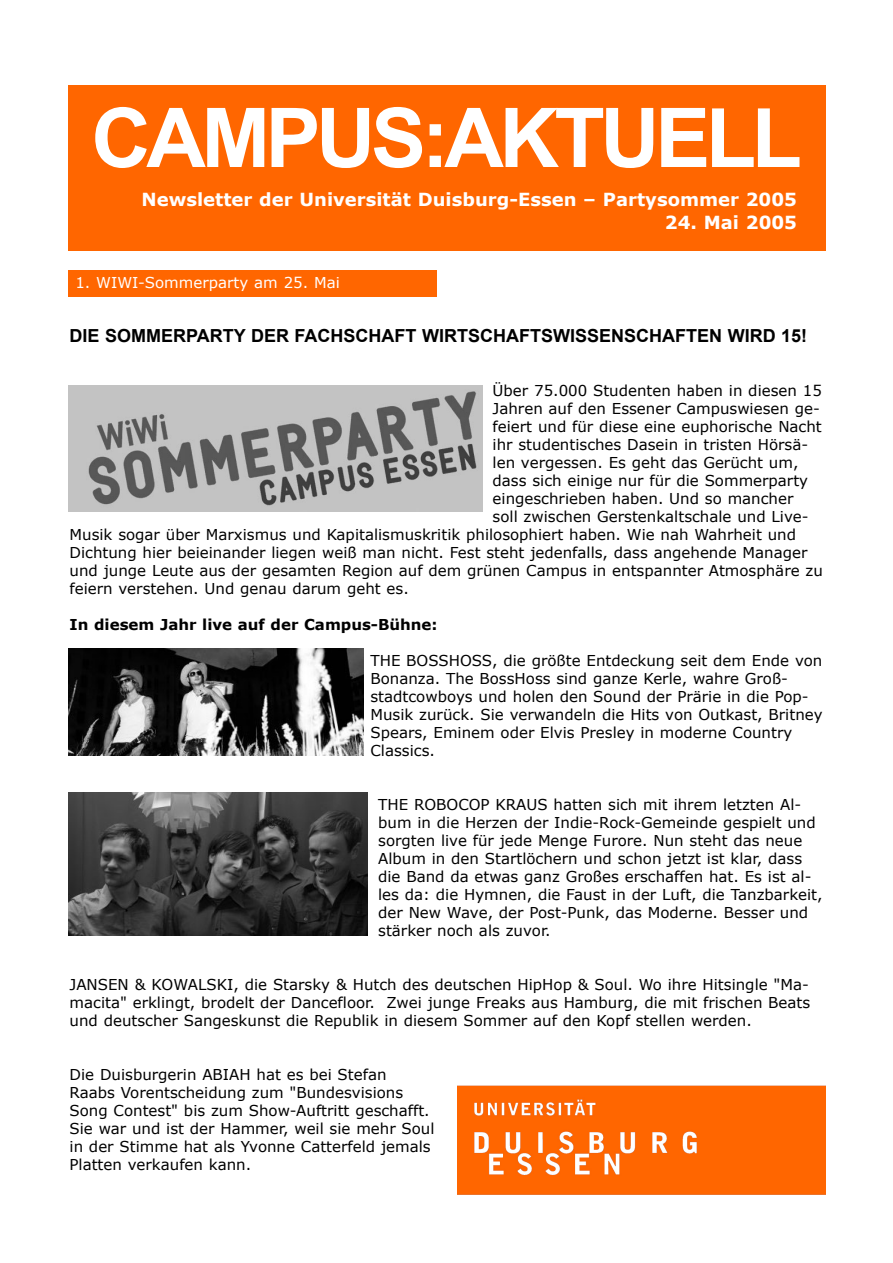
<style>
.page{position:relative;width:893px;height:1263px;background:#fff}
.page>*{position:absolute;margin:0;border:0;box-sizing:border-box;transform-origin:0 0}
.t1{font:700 82.5px "Arial";letter-spacing:-.055em;color:#fff}
.t2{font:700 18px "Verdana";color:#fff}
.t3{font:700 18px "Arial";color:#000}
.t4{font:15px/18px "Verdana";color:#000}
.t5{font:700 15px "Verdana";color:#000}
.t6{font:15px "Verdana";color:#fff}
</style>
<div class="page">
<div style="left:68px;top:85px;width:757px;height:166px;background:#f60"></div>
<div style="left:68px;top:270px;width:368px;height:27px;background:#f60"></div>
<img style="left:68px;top:386px;width:414px;height:126px">
<img style="left:68px;top:648px;width:295px;height:108px">
<img style="left:68px;top:792px;width:299px;height:144px">
<img style="left:457px;top:1085px;width:368px;height:110px">
<h1 class="t1" style="left:91px;top:92px;width:712px">CAMPUS:AKTUELL</h1>
<p class="t2" style="left:141px;top:188px;width:657px">Newsletter der Universität Duisburg-Essen – Partysommer 2005</p>
<p class="t2" style="left:665px;top:211px;width:134px">24. Mai 2005</p>
<p class="t6" style="left:75px;top:273px;width:266px">1. WIWI-Sommerparty am 25. Mai</p>
<p class="t3" style="left:70px;top:326px;width:739px">DIE SOMMERPARTY DER FACHSCHAFT WIRTSCHAFTSWISSENSCHAFTEN WIRD 15!</p>
<p class="t4" style="left:492px;top:381px;width:331px">Über 75.000 Studenten haben in diesen 15</p>
<p class="t4" style="left:492px;top:399px;width:329px">Jahren auf den Essener Campuswiesen ge-</p>
<p class="t4" style="left:492px;top:417px;width:330px">feiert und für diese eine euphorische Nacht</p>
<p class="t4" style="left:492px;top:435px;width:317px">ihr studentisches Dasein in tristen Hörsä-</p>
<p class="t4" style="left:492px;top:453px;width:307px">len vergessen. Es geht das Gerücht um,</p>
<p class="t4" style="left:492px;top:471px;width:317px">dass sich einige nur für die Sommerparty</p>
<p class="t4" style="left:492px;top:489px;width:302px">eingeschrieben haben. Und so mancher</p>
<p class="t4" style="left:492px;top:507px;width:317px">soll zwischen Gerstenkaltschale und Live-</p>
<p class="t4" style="left:70px;top:525px;width:728px">Musik sogar über Marxismus und Kapitalismuskritik philosophiert haben. Wie nah Wahrheit und</p>
<p class="t4" style="left:70px;top:543px;width:739px">Dichtung hier beieinander liegen weiß man nicht. Fest steht jedenfalls, dass angehende Manager</p>
<p class="t4" style="left:70px;top:561px;width:754px">und junge Leute aus der gesamten Region auf dem grünen Campus in entspannter Atmosphäre zu</p>
<p class="t4" style="left:70px;top:579px;width:341px">feiern verstehen. Und genau darum geht es.</p>
<p class="t5" style="left:70px;top:615px;width:369px">In diesem Jahr live auf der Campus-Bühne:</p>
<p class="t4" style="left:370px;top:651px;width:453px">THE BOSSHOSS, die größte Entdeckung seit dem Ende von Bonanza. The BossHoss sind ganze Kerle, wahre Groß&shy;stadtcowboys und holen den Sound der Prärie in die Pop-Musik zurück. Sie verwandeln die Hits von Outkast, Britney Spears, Eminem oder Elvis Presley in moderne Country Classics.</p>
<p class="t4" style="left:378px;top:795px;width:446px">THE ROBOCOP KRAUS hatten sich mit ihrem letzten Al&shy;bum in die Herzen der Indie-Rock-Gemeinde gespielt und sorgten live für jede Menge Furore. Nun steht das neue Album in den Startlöchern und schon jetzt ist klar, dass die Band da etwas ganz Großes erschaffen hat. Es ist al&shy;les da: die Hymnen, die Faust in der Luft, die Tanzbarkeit, der New Wave, der Post-Punk, das Moderne. Besser und stärker noch als zuvor.</p>
<p class="t4" style="left:70px;top:975px;width:742px;text-align:justify">JANSEN &amp; KOWALSKI, die Starsky &amp; Hutch des deutschen HipHop &amp; Soul. Wo ihre Hitsingle "Ma&shy;macita" erklingt, brodelt der Dancefloor. Zwei junge Freaks aus Hamburg, die mit frischen Beats und deutscher Sangeskunst die Republik in diesem Sommer auf den Kopf stellen werden.</p>
<p class="t4" style="left:70px;top:1065px;width:366px">Die Duisburgerin ABIAH hat es bei Stefan Raabs Vorentscheidung zum "Bundesvisions Song Contest" bis zum Show-Auftritt geschafft.<br>Sie war und ist der Hammer, weil sie mehr Soul in der Stimme hat als Yvonne Catterfeld jemals Platten verkaufen kann.</p>
</div>
